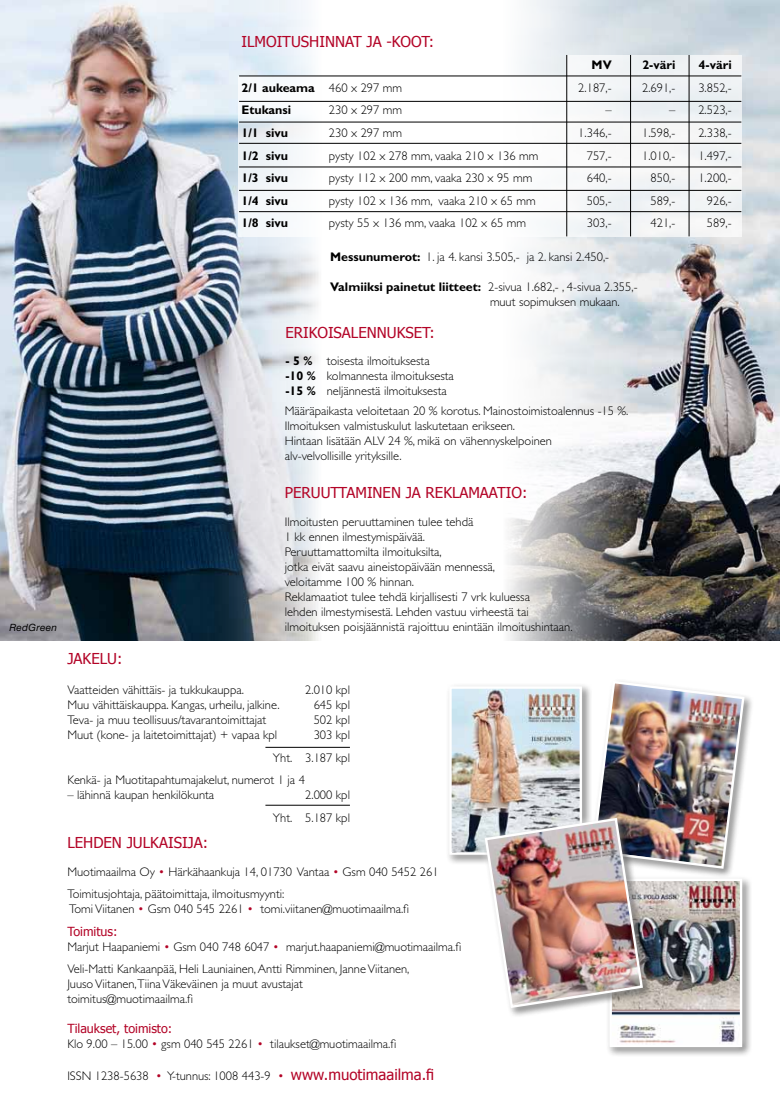
<style>
.page{position:relative;width:780px;height:1117px;background:#fff}
.page>*{position:absolute;margin:0;border:0;box-sizing:border-box;transform-origin:0 0}
.t1{font:15px "Tahoma";color:#b30427}
.t2{font:300 12.5px/15px "Gill Sans";color:#000}
.t3{font:700 12.5px "Gill Sans";color:#000}
.t4{font:12.5px "Tahoma";color:#b30427}
.t5{font:italic 10px "Helvetica Neue";letter-spacing:.03em;color:#000}
.s1{font-weight:300}
.s2{font-weight:700}
.s3{color:#b30427}
.s4{font-family:"Tahoma";font-weight:400;font-size:15px;color:#b30427}
</style>
<div class="page">
<img style="left:503px;top:0;width:277px;height:640px">
<img style="left:0;top:0;width:374px;height:640px">
<div style="left:239px;top:76px;width:503px;height:161px;background:#fff"></div>
<div style="left:566px;top:55px;width:175px;height:21px;background:#f1f3f5"></div>
<hr style="left:239px;top:76px;width:502px;height:1px;background:#000">
<hr style="left:239px;top:101px;width:502px;height:1px;background:#000">
<hr style="left:239px;top:122px;width:502px;height:1px;background:#000">
<hr style="left:239px;top:143px;width:502px;height:1px;background:#000">
<hr style="left:239px;top:167px;width:502px;height:1px;background:#000">
<hr style="left:239px;top:190px;width:502px;height:1px;background:#000">
<hr style="left:239px;top:211px;width:502px;height:1px;background:#000">
<hr style="left:566px;top:55px;width:1px;height:181px;background:#000">
<hr style="left:630px;top:55px;width:1px;height:181px;background:#000">
<hr style="left:688px;top:55px;width:1px;height:181px;background:#000">
<hr style="left:265px;top:746px;width:85px;height:1px;background:#000">
<hr style="left:265px;top:804px;width:85px;height:1px;background:#000">
<svg style="left:745px;top:696px;width:7px;height:61px"></svg>
<img style="left:452px;top:689px;width:31px;height:162px">
<div style="left:449px;top:686px;width:133px;height:168px;border:2px solid #fff"></div>
<div style="left:606px;top:875px;width:146px;height:182px;background:#f3f3f3"></div>
<div style="left:601px;top:870px;width:149px;height:184px;background:#fff;opacity:.75"></div>
<img style="left:612px;top:1009px;width:127px;height:34px">
<div style="left:609px;top:878px;width:133px;height:168px;border:2px solid #fff"></div>
<svg style="left:475px;top:808px;width:177px;height:209px"></svg>
<img style="left:483px;top:681px;width:262px;height:328px">
<p class="t5" style="left:9px;top:621px;width:49px">RedGreen</p>
<p class="t1" style="left:241px;top:32px;width:194px">ILMOITUSHINNAT JA -KOOT:</p>
<p class="t3" style="left:591px;top:58px;width:22px">MV</p>
<p class="t3" style="left:642px;top:58px;width:35px">2-väri</p>
<p class="t3" style="left:698px;top:58px;width:35px">4-väri</p>
<p class="t3" style="left:241px;top:80px;width:162px">2/1 aukeama <span class="s1">460 x 297 mm</span></p>
<p class="t2" style="left:578px;top:80px;width:35px">2.187,-</p>
<p class="t2" style="left:642px;top:80px;width:35px">2.691,-</p>
<p class="t2" style="left:698px;top:80px;width:35px">3.852,-</p>
<p class="t3" style="left:241px;top:103px;width:51px">Etukansi</p>
<p class="t2" style="left:329px;top:103px;width:75px">230 x 297 mm</p>
<p class="t2" style="left:605px;top:103px;width:8px">–</p>
<p class="t2" style="left:669px;top:103px;width:64px">– 2.523,-</p>
<p class="t3" style="left:241px;top:125px;width:48px">1/1 sivu</p>
<p class="t2" style="left:329px;top:125px;width:75px">230 x 297 mm</p>
<p class="t2" style="left:578px;top:125px;width:35px">1.346,-</p>
<p class="t2" style="left:642px;top:125px;width:35px">1.598,-</p>
<p class="t2" style="left:698px;top:125px;width:35px">2.338,-</p>
<p class="t3" style="left:241px;top:148px;width:48px">1/2 sivu</p>
<p class="t2" style="left:329px;top:148px;width:211px">pysty 102 x 278 mm, vaaka 210 x 136 mm</p>
<p class="t2" style="left:586px;top:148px;width:26px">757,-</p>
<p class="t2" style="left:642px;top:148px;width:35px">1.010,-</p>
<p class="t2" style="left:698px;top:148px;width:35px">1.497,-</p>
<p class="t3" style="left:241px;top:170px;width:48px">1/3 sivu</p>
<p class="t2" style="left:329px;top:170px;width:205px">pysty 112 x 200 mm, vaaka 230 x 95 mm</p>
<p class="t2" style="left:586px;top:170px;width:26px">640,-</p>
<p class="t2" style="left:650px;top:170px;width:26px">850,-</p>
<p class="t2" style="left:698px;top:170px;width:35px">1.200,-</p>
<p class="t3" style="left:241px;top:193px;width:48px">1/4 sivu</p>
<p class="t2" style="left:329px;top:193px;width:208px">pysty 102 x 136 mm, vaaka 210 x 65 mm</p>
<p class="t2" style="left:586px;top:193px;width:26px">505,-</p>
<p class="t2" style="left:650px;top:193px;width:26px">589,-</p>
<p class="t2" style="left:706px;top:193px;width:26px">926,-</p>
<p class="t3" style="left:241px;top:215px;width:48px">1/8 sivu</p>
<p class="t2" style="left:329px;top:215px;width:198px">pysty 55 x 136 mm, vaaka 102 x 65 mm</p>
<p class="t2" style="left:586px;top:215px;width:26px">303,-</p>
<p class="t2" style="left:650px;top:215px;width:26px">421,-</p>
<p class="t2" style="left:706px;top:215px;width:26px">589,-</p>
<p class="t2" style="left:330px;top:249px;width:280px"><span class="s2">Messunumerot:</span> 1. ja 4. kansi 3.505,- ja 2. kansi 2.450,-</p>
<p class="t2" style="left:490px;top:279px;width:149px;text-indent:-160px"><span class="s2">Valmiiksi painetut liitteet:</span> 2-sivua 1.682,- , 4-sivua 2.355,- muut sopimuksen mukaan.</p>
<p class="t1" style="left:285px;top:322px;width:151px">ERIKOISALENNUKSET:</p>
<p class="t2" style="left:285px;top:353px;width:170px"><span class="s2">- 5 %</span> toisesta ilmoituksesta<br><span class="s2">-10 %</span> kolmannesta ilmoituksesta <span class="s2">-15 %</span> neljännestä ilmoituksesta</p>
<p class="t2" style="left:285px;top:403px;width:345px">Määräpaikasta veloitetaan 20 % korotus. Mainostoimistoalennus -15 %.<br>Ilmoituksen valmistuskulut laskutetaan erikseen.<br>Hintaan lisätään ALV 24 %, mikä on vähennyskelpoinen<br>alv-velvollisille yrityksille.</p>
<p class="t1" style="left:285px;top:483px;width:244px">PERUUTTAMINEN JA REKLAMAATIO:</p>
<p class="t2" style="left:285px;top:514px;width:289px">Ilmoitusten peruuttaminen tulee tehdä<br>1 kk ennen ilmestymispäivää.<br>Peruuttamattomilta ilmoituksilta,<br>jotka eivät saavu aineistopäivään mennessä,<br>veloitamme 100 % hinnan.<br>Reklamaatiot tulee tehdä kirjallisesti 7 vrk kuluessa<br>lehden ilmestymisestä. Lehden vastuu virheestä tai ilmoituksen poisjäännistä rajoittuu enintään ilmoitushintaan.</p>
<p class="t1" style="left:67px;top:648px;width:57px">JAKELU:</p>
<p class="t2" style="left:67px;top:682px;width:178px">Vaatteiden vähittäis- ja tukkukauppa.</p>
<p class="t2" style="left:305px;top:682px;width:46px">2.010 kpl</p>
<p class="t2" style="left:67px;top:697px;width:214px">Muu vähittäiskauppa. Kangas, urheilu, jalkine.</p>
<p class="t2" style="left:314px;top:697px;width:38px">645 kpl</p>
<p class="t2" style="left:67px;top:712px;width:200px">Teva- ja muu teollisuus/tavarantoimittajat</p>
<p class="t2" style="left:314px;top:712px;width:38px">502 kpl</p>
<p class="t2" style="left:67px;top:727px;width:211px">Muut (kone- ja laitetoimittajat) + vapaa kpl</p>
<p class="t2" style="left:314px;top:727px;width:38px">303 kpl</p>
<p class="t2" style="left:273px;top:749px;width:79px">Yht. 3.187 kpl</p>
<p class="t2" style="left:67px;top:772px;width:239px">Kenkä- ja Muotitapahtumajakelut, numerot 1 ja 4</p>
<p class="t2" style="left:67px;top:787px;width:148px">– lähinnä kaupan henkilökunta</p>
<p class="t2" style="left:273px;top:783px;width:79px;line-height:22.5px;text-align:right">2.000 kpl<br>Yht. 5.187 kpl</p>
<p class="t1" style="left:67px;top:833px;width:142px">LEHDEN JULKAISIJA:</p>
<p class="t2" style="left:67px;top:860px;width:373px;line-height:22.5px">Muotimaailma Oy <span class="s3">•</span> Härkähaankuja 14, 01730 Vantaa <span class="s3">•</span> Gsm 040 5452 261<br>Toimitusjohtaja, päätoimittaja, ilmoitusmyynti:</p>
<p class="t2" style="left:69px;top:901px;width:342px">Tomi Viitanen <span class="s3">•</span> Gsm 040 545 2261 <span class="s3">•</span> tomi.viitanen@muotimaailma.fi</p>
<p class="t4" style="left:67px;top:923px;width:52px">Toimitus:</p>
<p class="t2" style="left:67px;top:935px;width:395px;line-height:22.5px">Marjut Haapaniemi <span class="s3">•</span> Gsm 040 748 6047 <span class="s3">•</span> marjut.haapaniemi@muotimaailma.fi<br>Veli-Matti Kankaanpää, Heli Launiainen, Antti Rimminen, Janne Viitanen,</p>
<p class="t2" style="left:67px;top:976px;width:237px">Juuso Viitanen,Tiina Väkeväinen ja muut avustajat toimitus@muotimaailma.fi</p>
<p class="t4" style="left:67px;top:1020px;width:106px">Tilaukset, toimisto:</p>
<p class="t2" style="left:67px;top:1036px;width:330px">Klo 9.00 – 15.00 <span class="s3">•</span> gsm 040 545 2261 <span class="s3">•</span> tilaukset@muotimaailma.fi</p>
<p class="t2" style="left:67px;top:1067px;width:368px">ISSN 1238-5638 <span class="s3">•</span> Y-tunnus: 1008 443-9 <span class="s3">•</span> <span class="s4">www.muotimaailma.fi</span></p>
</div>
